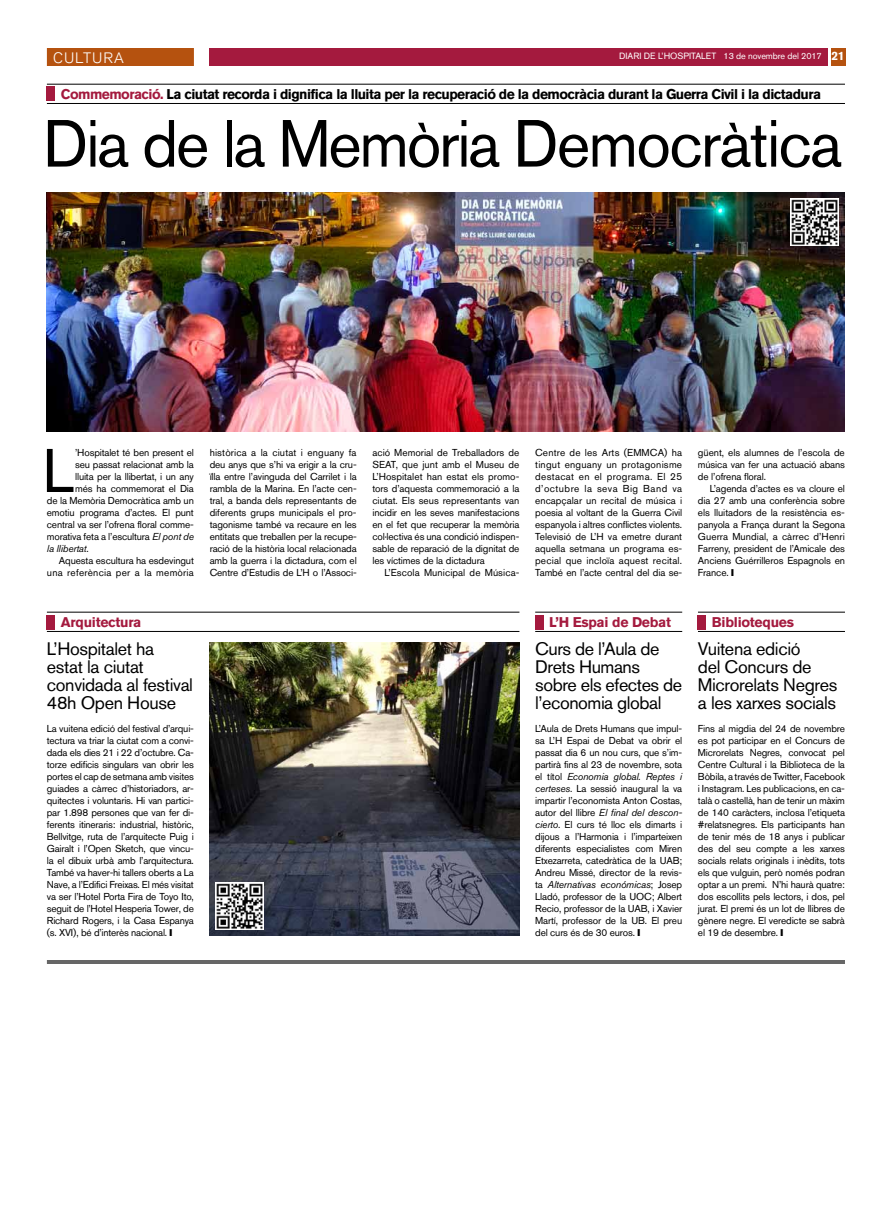
<style>
.page{position:relative;width:893px;height:1220px;background:#fff}
.page>*{position:absolute;margin:0;border:0;box-sizing:border-box;transform-origin:0 0}
.t1{font:66px "Akzidenz Grotesk BQ";letter-spacing:-.03em;color:#000}
.t2{font:61px "Akzidenz Grotesk BQ";color:#000}
.t3{font:18px/18px "Akzidenz Grotesk BQ";letter-spacing:-.02em;color:#000}
.t4{font:300 15px "Akzidenz Grotesk BQ";letter-spacing:.06em;color:#fff}
.t5{font:700 14px "Akzidenz Grotesk BQ";letter-spacing:-.04em;color:#000}
.t6{font:700 14px "Akzidenz Grotesk BQ";letter-spacing:-.02em;color:#a41a3e}
.t7{font:10px/12px "Akzidenz Grotesk BQ";letter-spacing:-.015em;color:#000;text-align:justify}
.t8{font:10px "Akzidenz Grotesk BQ";letter-spacing:.025em;color:#000}
.t9{font:10px "Akzidenz Grotesk BQ";letter-spacing:.01em;color:#000}
.t10{font:italic 10px "Akzidenz Grotesk BQ";letter-spacing:-.015em;color:#000}
.t11{font:9px "Akzidenz Grotesk BQ";color:#fff}
.s1{font-style:inherit}
.s2{font-weight:700;font-size:12px}
.s3{color:#a41a3e}
.s4{font-style:italic}
.s5{font-style:normal}
</style>
<div class="page">
<div style="left:47px;top:48px;width:147px;height:18px;background:#b5520f"></div>
<div style="left:210px;top:48px;width:618px;height:18px;background:#a41a3e"></div>
<div style="left:831px;top:48px;width:14px;height:18px;background:#b5520f"></div>
<hr style="left:47px;top:960px;width:798px;height:4px;background:#666">
<hr style="left:47px;top:84px;width:798px;height:1px;background:#000">
<hr style="left:47px;top:103px;width:798px;height:1px;background:#000">
<div style="left:47px;top:86px;width:8px;height:15px;background:#a41a3e"></div>
<img style="left:47px;top:192px;width:798px;height:240px">
<img style="left:791px;top:198px;width:48px;height:48px">
<hr style="left:47px;top:612px;width:472px;height:1px;background:#000">
<hr style="left:47px;top:631px;width:472px;height:1px;background:#000">
<div style="left:47px;top:615px;width:8px;height:15px;background:#a41a3e"></div>
<img style="left:210px;top:642px;width:309px;height:294px">
<img style="left:216px;top:882px;width:48px;height:48px">
<hr style="left:535px;top:612px;width:147px;height:1px;background:#000">
<hr style="left:535px;top:631px;width:147px;height:1px;background:#000">
<div style="left:535px;top:615px;width:8px;height:15px;background:#a41a3e"></div>
<hr style="left:698px;top:612px;width:147px;height:1px;background:#000">
<hr style="left:698px;top:631px;width:147px;height:1px;background:#000">
<div style="left:698px;top:615px;width:8px;height:15px;background:#a41a3e"></div>
<h3 class="t4" style="left:53px;top:49px;width:72px">CULTURA</h3>
<p class="t11" style="left:619px;top:51px;width:227px">DIARI DE L’HOSPITALET <span class="s1">13 de novembre del 2017</span> <span class="s2">21</span></p>
<h3 class="t5" style="left:61px;top:86px;width:762px"><span class="s3">Commemoració.</span> La ciutat recorda i dignifica la lluita per la recuperació de la democràcia durant la Guerra Civil i la dictadura</h3>
<h1 class="t1" style="left:43px;top:104px;width:801px">Dia de la Memòria Democràtica</h1>
<h2 class="t2" style="left:43px;top:434px;width:33px">L</h2>
<p class="t7" style="left:75px;top:446px;width:120px">’Hospitalet té ben present el</p>
<p class="t7" style="left:75px;top:458px;width:120px">seu passat relacionat amb la</p>
<p class="t7" style="left:75px;top:470px;width:120px">lluita per la llibertat, i un any</p>
<p class="t7" style="left:75px;top:482px;width:120px">més ha commemorat el Dia</p>
<p class="t7" style="left:47px;top:494px;width:148px">de la Memòria Democràtica amb un</p>
<p class="t7" style="left:47px;top:506px;width:148px">emotiu programa d’actes. El punt</p>
<p class="t7" style="left:47px;top:518px;width:148px">central va ser l’ofrena floral comme-</p>
<p class="t7" style="left:47px;top:530px;width:148px">morativa feta a l’escultura <span class="s4">El pont de</span></p>
<p class="t10" style="left:47px;top:543px;width:43px">la llibertat<span class="s5">.</span></p>
<p class="t7" style="left:59px;top:554px;width:137px">Aquesta escultura ha esdevingut</p>
<p class="t8" style="left:47px;top:567px;width:149px">una referència per a la memòria</p>
<p class="t7" style="left:210px;top:446px;width:149px">històrica a la ciutat i enguany fa deu anys que s’hi va erigir a la cru&shy;ïlla entre l’avinguda del Carrilet i la rambla de la Marina. En l’acte cen&shy;tral, a banda dels representants de diferents grups municipals el pro&shy;tagonisme també va recaure en les entitats que treballen per la recupe&shy;ració de la història local relacionada amb la guerra i la dictadura, com el Centre d’Estudis de L’H o l’Associ-</p>
<p class="t7" style="left:372px;top:446px;width:149px">ació Memorial de Treballadors de SEAT, que junt amb el Museu de L’Hospitalet han estat els promo&shy;tors d’aquesta commemoració a la ciutat. Els seus representants van incidir en les seves manifestacions en el fet que recuperar la memòria col·lectiva és una condició indispen&shy;sable de reparació de la dignitat de les víctimes de la dictadura</p>
<p class="t9" style="left:384px;top:567px;width:137px">L’Escola Municipal de Música-</p>
<h3 class="t6" style="left:61px;top:614px;width:82px">Arquitectura</h3>
<h3 class="t3" style="left:47px;top:639px;width:148px">L’Hospitalet ha estat la ciutat convidada al festival<br>48h Open House</h3>
<p class="t7" style="left:47px;top:722px;width:149px">La vuitena edició del festival d’arqui&shy;tectura va triar la ciutat com a convi&shy;dada els dies 21 i 22 d’octubre. Ca&shy;torze edificis singulars van obrir les portes el cap de setmana amb visites guiades a càrrec d’historiadors, ar&shy;quitectes i voluntaris. Hi van partici&shy;par 1.898 persones que van fer di&shy;ferents itineraris: industrial, històric, Bellvitge, ruta de l’arquitecte Puig i Gairalt i l’Open Sketch, que vincu&shy;la el dibuix urbà amb l’arquitectura.<br>També va haver-hi tallers oberts a La Nave, a l’Edifici Freixas. El més visitat va ser l’Hotel Porta Fira de Toyo Ito, seguit de l’Hotel Hesperia Tower, de Richard Rogers, i la Casa Espanya (s. xvi), bé d’interès nacional.</p>
<p class="t7" style="left:535px;top:446px;width:149px">Centre de les Arts (EMMCA) ha tingut enguany un protagonisme destacat en el programa. El 25 d’octubre la seva Big Band va encapçalar un recital de música i poesia al voltant de la Guerra Civil espanyola i altres conflictes violents.<br>Televisió de L’H va emetre durant aquella setmana un programa es&shy;pecial que incloïa aquest recital.<br>També en l’acte central del dia se-</p>
<p class="t7" style="left:698px;top:446px;width:149px">güent, els alumnes de l’escola de música van fer una actuació abans de l’ofrena floral.</p>
<p class="t7" style="left:698px;top:482px;width:149px;text-indent:12px">L’agenda d’actes es va cloure el dia 27 amb una conferència sobre els lluitadors de la resistència es&shy;panyola a França durant la Segona Guerra Mundial, a càrrec d’Henri Farreny, president de l’Amicale des Anciens Guérrilleros Espagnols en France.</p>
<h3 class="t6" style="left:549px;top:614px;width:123px">L’H Espai de Debat</h3>
<h3 class="t3" style="left:535px;top:639px;width:148px">Curs de l’Aula de<br>Drets Humans sobre els efectes de l’economia global</h3>
<p class="t7" style="left:535px;top:722px;width:149px">L’Aula de Drets Humans que impul&shy;sa L’H Espai de Debat va obrir el passat dia 6 un nou curs, que s’im&shy;partirà fins al 23 de novembre, sota el títol <span class="s4">Economia global. Reptes i certeses</span>. La sessió inaugural la va impartir l’economista Anton Costas, autor del llibre <span class="s4">El final del descon&shy;cierto</span>. El curs té lloc els dimarts i dijous a l’Harmonia i l’imparteixen diferents especialistes com Miren Etxezarreta, catedràtica de la UAB; Andreu Missé, director de la revis&shy;ta <span class="s4">Alternativas económicas</span>; Josep Lladó, professor de la UOC; Albert Recio, professor de la UAB, i Xavier Martí, professor de la UB. El preu del curs és de 30 euros.</p>
<h3 class="t6" style="left:712px;top:614px;width:84px">Biblioteques</h3>
<h3 class="t3" style="left:698px;top:639px;width:141px">Vuitena edició<br>del Concurs de<br>Microrelats Negres a les xarxes socials</h3>
<p class="t7" style="left:698px;top:722px;width:149px">Fins al migdia del 24 de novembre es pot participar en el Concurs de Microrelats Negres, convocat pel Centre Cultural i la Biblioteca de la Bòbila, a través de Twitter, Facebook i Instagram. Les publicacions, en ca&shy;talà o castellà, han de tenir un màxim de 140 caràcters, inclosa l’etiqueta #relatsnegres. Els participants han de tenir més de 18 anys i publicar des del seu compte a les xarxes socials relats originals i inèdits, tots els que vulguin, però només podran optar a un premi. N’hi haurà quatre: dos escollits pels lectors, i dos, pel jurat. El premi és un lot de llibres de gènere negre. El veredicte se sabrà el 19 de desembre.</p>
</div>
